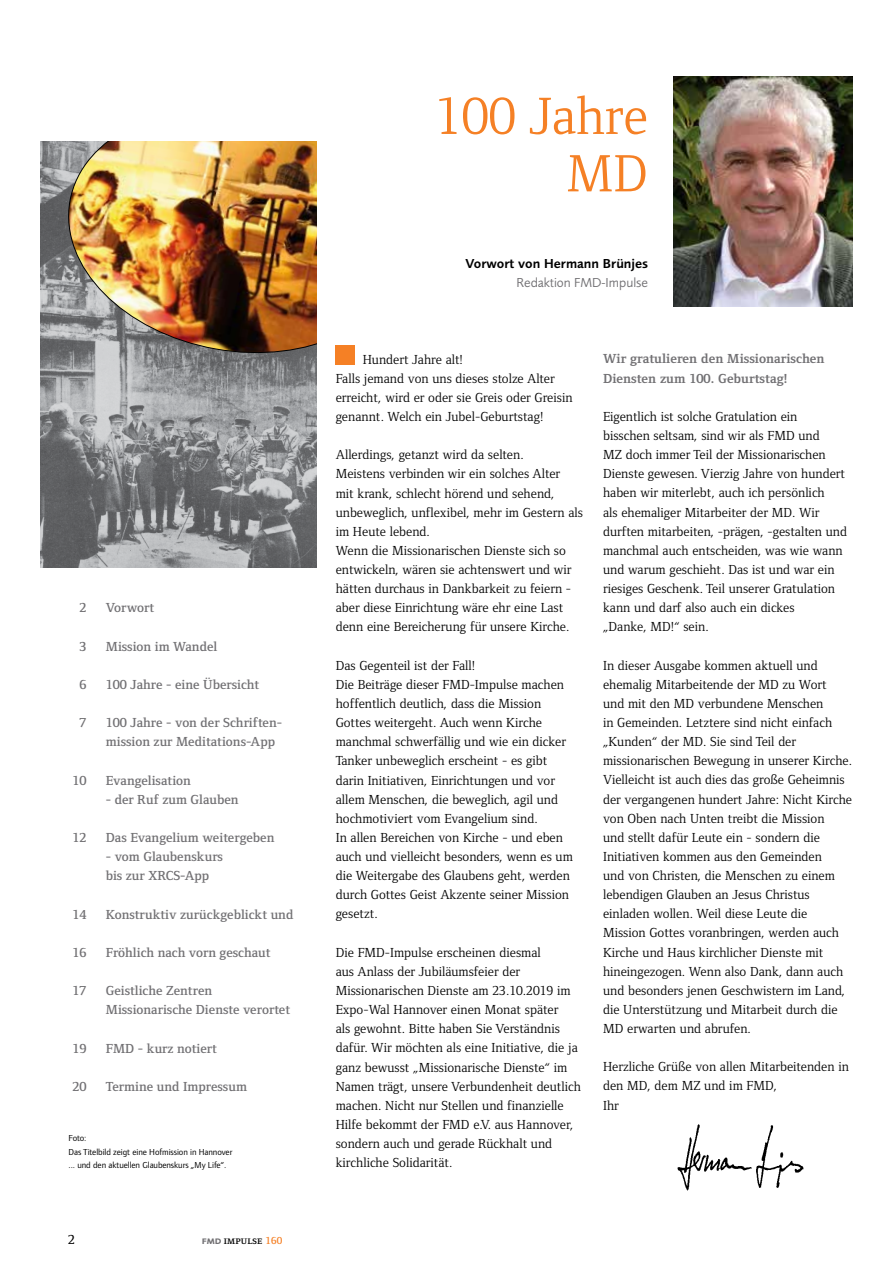
<style>
.page{position:relative;width:893px;height:1263px;background:#fff}
.page>*{position:absolute;margin:0;border:0;box-sizing:border-box;transform-origin:0 0}
.t1{font:54px/57.4px "Foundry Form Serif";color:#f58025;text-align:right}
.t2{font:13.5px/19.2px "Foundry Form Serif";color:#000}
.t3{font:600 13.5px/19.2px "Foundry Form Serif";color:#717073}
.t4{font:700 13.5px/19.2px "Foundry Form Serif";color:#717073}
.t5{font:600 13.5px "Foundry Sans";color:#000}
.t6{font:13.5px "Foundry Sans";color:#717073}
.t7{font:500 13.5px "Foundry Form Serif";color:#000}
.t8{font:10.5px "Foundry Form Serif Demi SC";letter-spacing:.02em;color:#000}
.t9{font:9px/13.5px "Foundry Form Sans";letter-spacing:-.01em;color:#000}
.s1{font-family:"Foundry Sans Expert";font-weight:600;color:#717073}
.s2{font-family:"Foundry Form Serif";font-weight:600;color:#f58025}
</style>
<div class="page">
<img style="left:677px;top:1124px;width:127px;height:67px">
<img style="left:674px;top:77px;width:178px;height:229px">
<img style="left:40px;top:141px;width:277px;height:426px">
<img style="left:58px;top:141px;width:297px;height:224px">
<div style="left:317px;top:131px;width:95px;height:233px;background:#fff"></div>
<div style="left:335px;top:345px;width:19px;height:19px;background:#f58025"></div>
<p class="t3" style="left:80px;top:598px;width:9px">2</p>
<p class="t3" style="left:106px;top:598px;width:50px">Vorwort</p>
<p class="t3" style="left:80px;top:636px;width:9px">3</p>
<p class="t3" style="left:106px;top:636px;width:113px">Mission im Wandel</p>
<p class="t3" style="left:80px;top:675px;width:9px">6</p>
<p class="t3" style="left:106px;top:675px;width:155px">100 Jahre - eine Übersicht</p>
<p class="t3" style="left:80px;top:713px;width:9px">7</p>
<p class="t3" style="left:106px;top:713px;width:178px">100 Jahre - von der Schriften&shy;mission zur Meditations-App</p>
<p class="t3" style="left:72px;top:770px;width:16px">10</p>
<p class="t3" style="left:106px;top:770px;width:87px">Evangelisation</p>
<p class="t3" style="left:106px;top:790px;width:134px">- der Ruf zum Glauben</p>
<p class="t3" style="left:72px;top:828px;width:16px">12</p>
<p class="t3" style="left:106px;top:828px;width:170px">Das Evangelium weitergeben</p>
<p class="t3" style="left:106px;top:847px;width:119px">- vom Glaubenskurs bis zur XRCS-App</p>
<p class="t3" style="left:72px;top:904px;width:16px">14</p>
<p class="t3" style="left:106px;top:904px;width:189px">Konstruktiv zurückgeblickt und</p>
<p class="t3" style="left:72px;top:943px;width:16px">16</p>
<p class="t3" style="left:106px;top:943px;width:166px">Fröhlich nach vorn geschaut</p>
<p class="t3" style="left:72px;top:981px;width:16px">17</p>
<p class="t3" style="left:106px;top:981px;width:186px">Geistliche Zentren<br>Missionarische Dienste verortet</p>
<p class="t3" style="left:72px;top:1038px;width:16px">19</p>
<p class="t3" style="left:106px;top:1038px;width:113px">FMD - kurz notiert</p>
<p class="t3" style="left:72px;top:1077px;width:16px">20</p>
<p class="t3" style="left:106px;top:1077px;width:143px">Termine und Impressum</p>
<p class="t9" style="left:69px;top:1131px;width:165px">Foto:<br>Das Titelbild zeigt eine Hofmission in Hannover ... und den aktuellen Glaubenskurs „My Life“.</p>
<p class="t7" style="left:68px;top:1232px;width:8px">2</p>
<p class="t8" style="left:202px;top:1234px;width:82px"><span class="s1">fmd</span> impulse <span class="s2">160</span></p>
<h1 class="t1" style="left:435px;top:87px;width:215px">100 Jahre<br>MD</h1>
<p class="t5" style="left:466px;top:256px;width:184px">Vorwort von Hermann Brünjes</p>
<p class="t6" style="left:516px;top:275px;width:133px">Redaktion FMD-Impulse</p>
<p class="t2" style="left:336px;top:349px;width:238px;text-indent:27px">Hundert Jahre alt!<br>Falls jemand von uns dieses stolze Alter erreicht, wird er oder sie Greis oder Greisin genannt. Welch ein Jubel-Geburtstag!</p>
<p class="t2" style="left:336px;top:445px;width:249px">Allerdings, getanzt wird da selten.<br>Meistens verbinden wir ein solches Alter<br>mit krank, schlecht hörend und sehend, unbeweglich, unflexibel, mehr im Gestern als im Heute lebend.<br>Wenn die Missionarischen Dienste sich so entwickeln, wären sie achtenswert und wir hätten durchaus in Dankbarkeit zu feiern - aber diese Einrichtung wäre ehr eine Last denn eine Bereicherung für unsere Kirche.</p>
<p class="t2" style="left:336px;top:656px;width:239px">Das Gegenteil ist der Fall!<br>Die Beiträge dieser FMD-Impulse machen hoffentlich deutlich, dass die Mission Gottes weitergeht. Auch wenn Kirche manchmal schwerfällig und wie ein dicker Tanker unbeweglich erscheint - es gibt darin Initiativen, Einrichtungen und vor allem Menschen, die beweglich, agil und hochmotiviert vom Evangelium sind.<br>In allen Bereichen von Kirche - und eben auch und vielleicht besonders, wenn es um die Weitergabe des Glaubens geht, werden durch Gottes Geist Akzente seiner Mission gesetzt.</p>
<p class="t2" style="left:336px;top:943px;width:247px">Die FMD-Impulse erscheinen diesmal<br>aus Anlass der Jubiläumsfeier der Missionarischen Dienste am 23.10.2019 im Expo-Wal Hannover einen Monat später<br>als gewohnt. Bitte haben Sie Verständnis dafür. Wir möchten als eine Initiative, die ja ganz bewusst „Missionarische Dienste“ im Namen trägt, unsere Verbundenheit deutlich machen. Nicht nur Stellen und finanzielle Hilfe bekommt der FMD e.V. aus Hannover, sondern auch und gerade Rückhalt und kirchliche Solidarität.</p>
<p class="t4" style="left:603px;top:349px;width:223px">Wir gratulieren den Missionarischen<br>Diensten zum 100. Geburtstag!</p>
<p class="t2" style="left:603px;top:407px;width:245px">Eigentlich ist solche Gratulation ein bisschen seltsam, sind wir als FMD und<br>MZ doch immer Teil der Missionarischen Dienste gewesen. Vierzig Jahre von hundert haben wir miterlebt, auch ich persönlich<br>als ehemaliger Mitarbeiter der MD. Wir durften mitarbeiten, -prägen, -gestalten und manchmal auch entscheiden, was wie wann und warum geschieht. Das ist und war ein riesiges Geschenk. Teil unserer Gratulation kann und darf also auch ein dickes<br>„Danke, MD!“ sein.</p>
<p class="t2" style="left:603px;top:655px;width:251px">In dieser Ausgabe kommen aktuell und ehemalig Mitarbeitende der MD zu Wort<br>und mit den MD verbundene Menschen<br>in Gemeinden. Letztere sind nicht einfach „Kunden“ der MD. Sie sind Teil der missionarischen Bewegung in unserer Kirche.<br>Vielleicht ist auch dies das große Geheimnis der vergangenen hundert Jahre: Nicht Kirche von Oben nach Unten treibt die Mission<br>und stellt dafür Leute ein - sondern die Initiativen kommen aus den Gemeinden<br>und von Christen, die Menschen zu einem lebendigen Glauben an Jesus Christus einladen wollen. Weil diese Leute die Mission Gottes voranbringen, werden auch Kirche und Haus kirchlicher Dienste mit hineingezogen. Wenn also Dank, dann auch und besonders jenen Geschwistern im Land, die Unterstützung und Mitarbeit durch die MD erwarten und abrufen.</p>
<p class="t2" style="left:603px;top:1057px;width:247px">Herzliche Grüße von allen Mitarbeitenden in den MD, dem MZ und im FMD,<br>Ihr</p>
</div>
